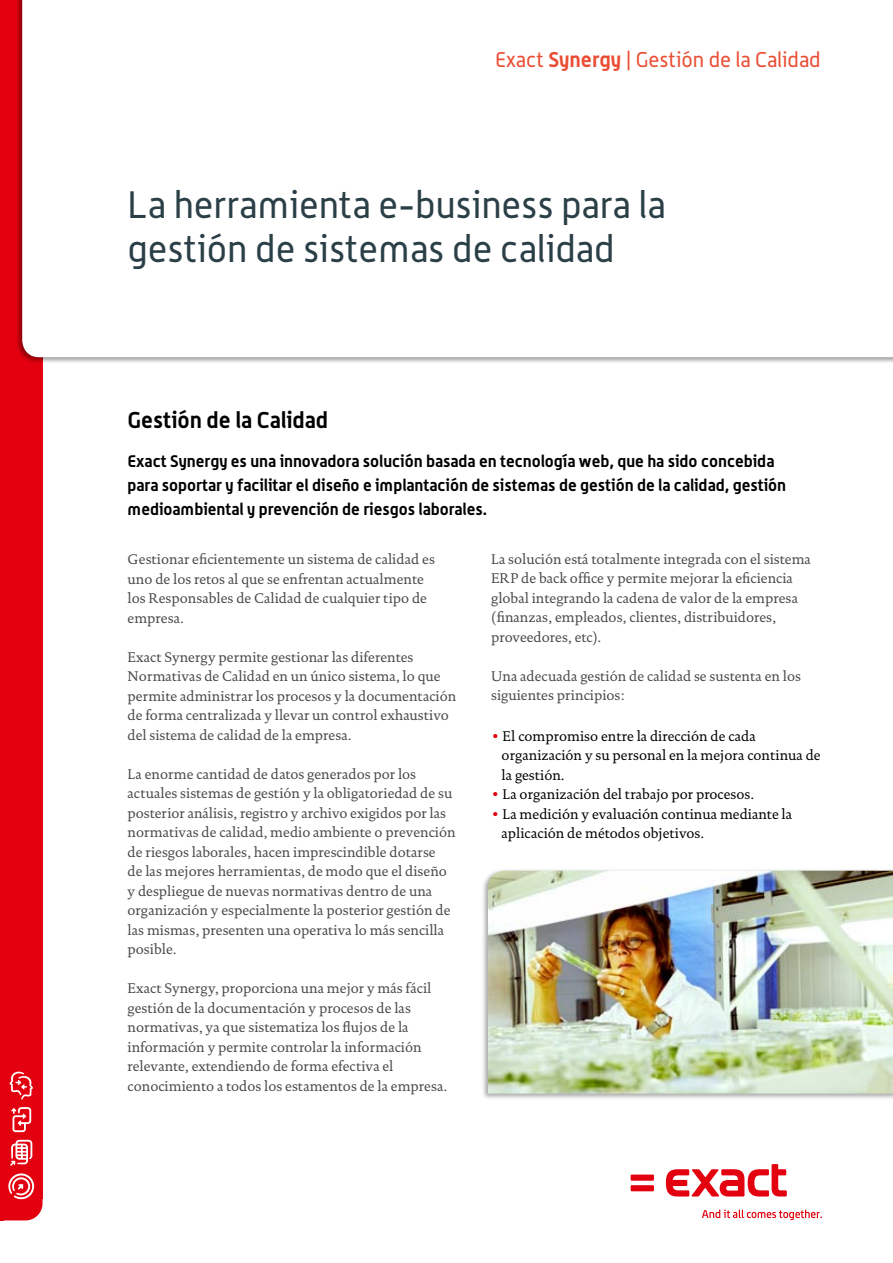
<style>
.page{position:relative;width:893px;height:1263px;background:#fff}
.page>*{position:absolute;margin:0;border:0;box-sizing:border-box;transform-origin:0 0}
.t1{font:37.5px/43.5px "Alwyn OT";color:#2b3f47}
.t2{font:700 22.5px "Alwyn OT";color:#000}
.t3{font:21px "Alwyn OT";color:#ea4e34}
.t4{font:700 16.5px/24px "Alwyn OT";color:#000}
.t5{font:14.25px/19.5px "DTL Documenta TOT";color:#494948}
.t6{font:14.25px/19.5px "DTL Documenta TOT";color:#000}
.s1{font-weight:700}
.s2{color:#e3000f}
</style>
<div class="page">
<div style="left:0;top:0;width:43px;height:1199px;background:#e3000f"></div>
<svg style="left:4px;top:1071px;width:39px;height:149px"></svg>
<div style="left:15px;top:0;width:878px;height:364px;background:#000;opacity:.4"></div>
<svg style="left:22px;top:0;width:871px;height:357px"></svg>
<div style="left:481px;top:868px;width:412px;height:232px;background:#000;opacity:.35"></div>
<img style="left:488px;top:871px;width:405px;height:223px">
<hr style="left:0;top:1181px;width:4px;height:39px;background:#e3000f">
<svg style="left:702px;top:1209px;width:120px;height:11px"></svg>
<div style="left:631px;top:1185px;width:23px;height:6px;background:#e3000f"></div>
<div style="left:631px;top:1174px;width:23px;height:7px;background:#e3000f"></div>
<svg style="left:666px;top:1164px;width:121px;height:32px"></svg>
<h3 class="t3" style="left:495px;top:47px;width:327px">Exact <span class="s1">Synergy</span> | Gestión de la Calidad</h3>
<h1 class="t1" style="left:128px;top:182px;width:539px">La herramienta e-business para la gestión de sistemas de calidad</h1>
<h2 class="t2" style="left:128px;top:406px;width:202px">Gestión de la Calidad</h2>
<p class="t4" style="left:128px;top:448px;width:660px">Exact Synergy es una innovadora solución basada en tecnología web, que ha sido concebida para soportar y facilitar el diseño e implantación de sistemas de gestión de la calidad, gestión medioambiental y prevención de riesgos laborales.</p>
<p class="t5" style="left:128px;top:549px;width:309px">Gestionar eficientemente un sistema de calidad es uno de los retos al que se enfrentan actualmente los Responsables de Calidad de cualquier tipo de empresa.</p>
<p class="t5" style="left:128px;top:647px;width:330px">Exact Synergy permite gestionar las diferentes Normativas de Calidad en un único sistema, lo que permite administrar los procesos y la documentación de forma centralizada y llevar un control exhaustivo del sistema de calidad de la empresa.</p>
<p class="t5" style="left:128px;top:764px;width:330px">La enorme cantidad de datos generados por los actuales sistemas de gestión y la obligatoriedad de su posterior análisis, registro y archivo exigidos por las normativas de calidad, medio ambiente o prevención de riesgos laborales, hacen imprescindible dotarse<br>de las mejores herramientas, de modo que el diseño y despliegue de nuevas normativas dentro de una organización y especialmente la posterior gestión de las mismas, presenten una operativa lo más sencilla posible.</p>
<p class="t5" style="left:128px;top:978px;width:321px">Exact Synergy, proporciona una mejor y más fácil gestión de la documentación y procesos de las normativas, ya que sistematiza los flujos de la información y permite controlar la información relevante, extendiendo de forma efectiva el conocimiento a todos los estamentos de la empresa.</p>
<p class="t5" style="left:491px;top:549px;width:321px">La solución está totalmente integrada con el sistema ERP de back office y permite mejorar la eficiencia global integrando la cadena de valor de la empresa (finanzas, empleados, clientes, distribuidores, proveedores, etc).</p>
<p class="t5" style="left:491px;top:666px;width:311px">Una adecuada gestión de calidad se sustenta en los siguientes principios:</p>
<p class="t6" style="left:502px;top:726px;width:321px;text-indent:-11px"><span class="s2">•</span> El compromiso entre la dirección de cada organización y su personal en la mejora continua de la gestión.</p>
<p class="t6" style="left:491px;top:785px;width:264px"><span class="s2">•</span> La organización del trabajo por procesos.</p>
<p class="t6" style="left:502px;top:804px;width:292px;text-indent:-11px"><span class="s2">•</span> La medición y evaluación continua mediante la aplicación de métodos objetivos.</p>
</div>
